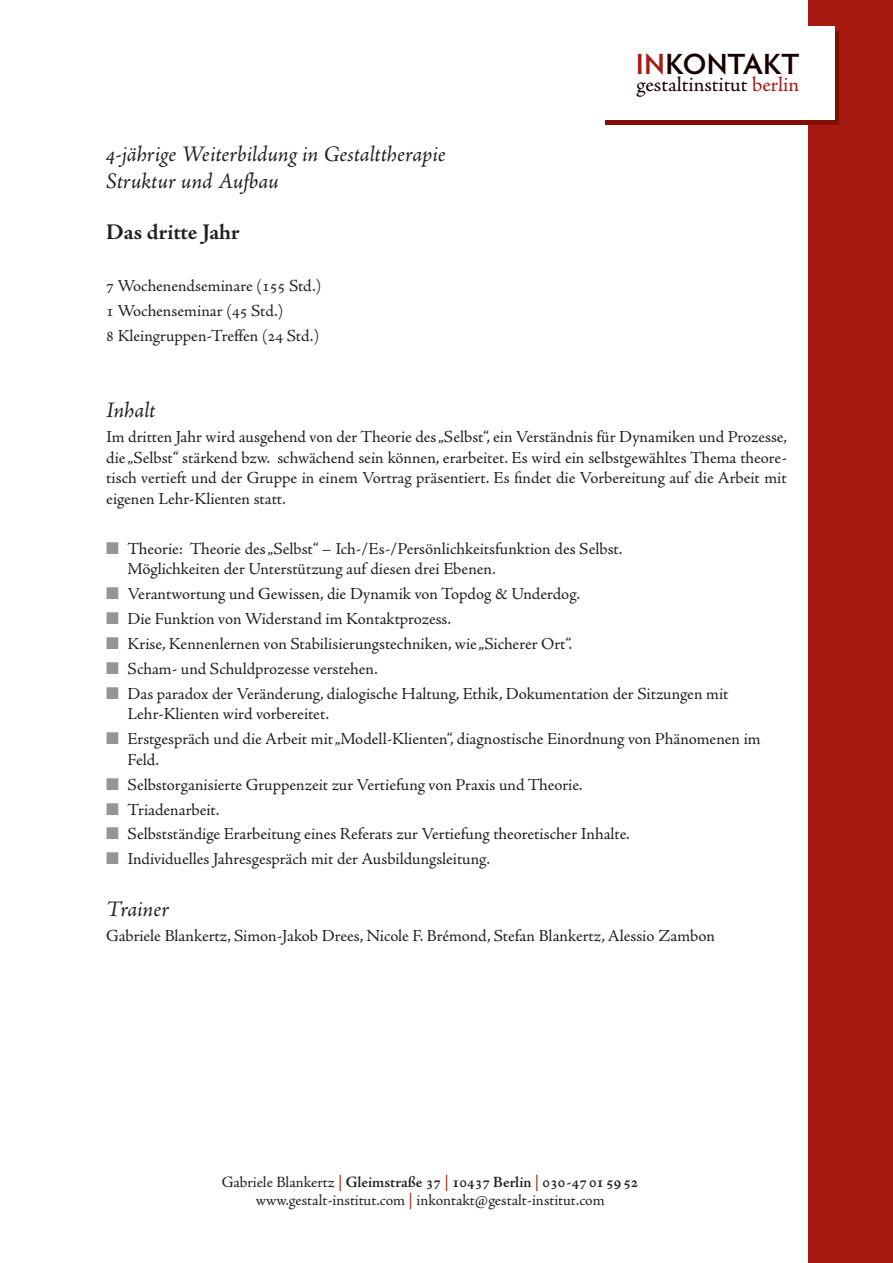
<style>
.page{position:relative;width:893px;height:1263px;background:#fff}
.page>*{position:absolute;margin:0;border:0;box-sizing:border-box;transform-origin:0 0}
.t1{font:600 29.4px "Hypatia Sans Pro";letter-spacing:-.005em;color:#170000}
.t2{font:italic 22.5px/26.7px "Adobe Jenson Pro";letter-spacing:-.005em;color:#231f20}
.t3{font:700 22.5px "Adobe Jenson Pro";letter-spacing:-.005em;color:#231f20}
.t4{font:21.3px "Adobe Jenson Pro";letter-spacing:-.005em;color:#170000}
.t5{font:16.8px/20.5px "Adobe Jenson Pro";letter-spacing:-.005em;color:#231f20}
.t6{font:15.75px/17.2px "Adobe Jenson Pro";letter-spacing:-.005em;color:#231f20;text-align:center}
.s1{color:#a71a11}
.s2{color:#939598}
.s3{font-weight:600}
</style>
<div class="page">
<div style="left:808px;top:0;width:85px;height:1263px;background:#a71a11"></div>
<div style="left:605px;top:31px;width:234px;height:93px;background:#820f01"></div>
<div style="left:601px;top:27px;width:234px;height:93px;background:#fff"></div>
<h2 class="t2" style="left:106px;top:143px;width:341px">4-jährige Weiterbildung in Gestalttherapie<br>Struktur und Aufbau</h2>
<h2 class="t3" style="left:106px;top:224px;width:135px">Das dritte Jahr</h2>
<p class="t5" style="left:106px;top:275px;width:217px;line-height:24.9px">7 Wochenendseminare (155 Std.)<br>1 Wochenseminar (45 Std.)<br>8 Kleingruppen-Treffen (24 Std.)</p>
<h1 class="t1" style="left:636px;top:53px;width:165px"><span class="s1">IN</span>KONTAKT</h1>
<p class="t4" style="left:637px;top:76px;width:164px">gestaltinstitut <span class="s1">berlin</span></p>
<h2 class="t2" style="left:106px;top:399px;width:50px">Inhalt</h2>
<p class="t5" style="left:106px;top:428px;width:682px;text-align:justify">Im dritten Jahr wird ausgehend von der Theorie des„Selbst“, ein Verständnis für Dynamiken und Prozesse, die„Selbst“ stärkend bzw. schwächend sein können, erarbeitet. Es wird ein selbstgewähltes Thema theore&shy;tisch vertieft und der Gruppe in einem Vortrag präsentiert. Es findet die Vorbereitung auf die Arbeit mit eigenen Lehr-Klienten statt.</p>
<p class="t5" style="left:128px;top:540px;width:496px;text-indent:-21px"><span class="s2">■</span> Theorie: Theorie des„Selbst“ – Ich-/Es-/Persönlichkeitsfunktion des Selbst.<br>Möglichkeiten der Unterstützung auf diesen drei Ebenen.</p>
<p class="t5" style="left:106px;top:585px;width:475px"><span class="s2">■</span> Verantwortung und Gewissen, die Dynamik von Topdog &amp; Underdog.</p>
<p class="t5" style="left:106px;top:610px;width:347px"><span class="s2">■</span> Die Funktion von Widerstand im Kontaktprozess.</p>
<p class="t5" style="left:106px;top:635px;width:467px"><span class="s2">■</span> Krise, Kennenlernen von Stabilisierungstechniken, wie„Sicherer Ort“.</p>
<p class="t5" style="left:106px;top:660px;width:273px"><span class="s2">■</span> Scham- und Schuldprozesse verstehen.</p>
<p class="t5" style="left:128px;top:685px;width:602px;text-indent:-21px"><span class="s2">■</span> Das paradox der Veränderung, dialogische Haltung, Ethik, Dokumentation der Sitzungen mit<br>Lehr-Klienten wird vorbereitet.</p>
<p class="t5" style="left:128px;top:730px;width:635px;text-indent:-21px"><span class="s2">■</span> Erstgespräch und die Arbeit mit„Modell-Klienten“, diagnostische Einordnung von Phänomenen im<br>Feld.</p>
<p class="t5" style="left:106px;top:776px;width:478px"><span class="s2">■</span> Selbstorganisierte Gruppenzeit zur Vertiefung von Praxis und Theorie.</p>
<p class="t5" style="left:106px;top:801px;width:115px"><span class="s2">■</span> Triadenarbeit.</p>
<p class="t5" style="left:106px;top:826px;width:525px"><span class="s2">■</span> Selbstständige Erarbeitung eines Referats zur Vertiefung theoretischer Inhalte.</p>
<p class="t5" style="left:106px;top:850px;width:385px"><span class="s2">■</span> Individuelles Jahresgespräch mit der Ausbildungsleitung.</p>
<h2 class="t2" style="left:106px;top:898px;width:64px">Trainer</h2>
<p class="t5" style="left:106px;top:927px;width:610px">Gabriele Blankertz, Simon-Jakob Drees, Nicole F. Brémond, Stefan Blankertz, Alessio Zambon</p>
<p class="t6" style="left:222px;top:1175px;width:418px">Gabriele Blankertz <span class="s1">|</span> <span class="s3">Gleimstraße 37</span> <span class="s1">|</span> <span class="s3">10437 Berlin</span> <span class="s1">|</span> <span class="s3">030-47 01 59 52 </span>www.gestalt-institut.com <span class="s1">|</span> inkontakt@gestalt-institut.com</p>
</div>
